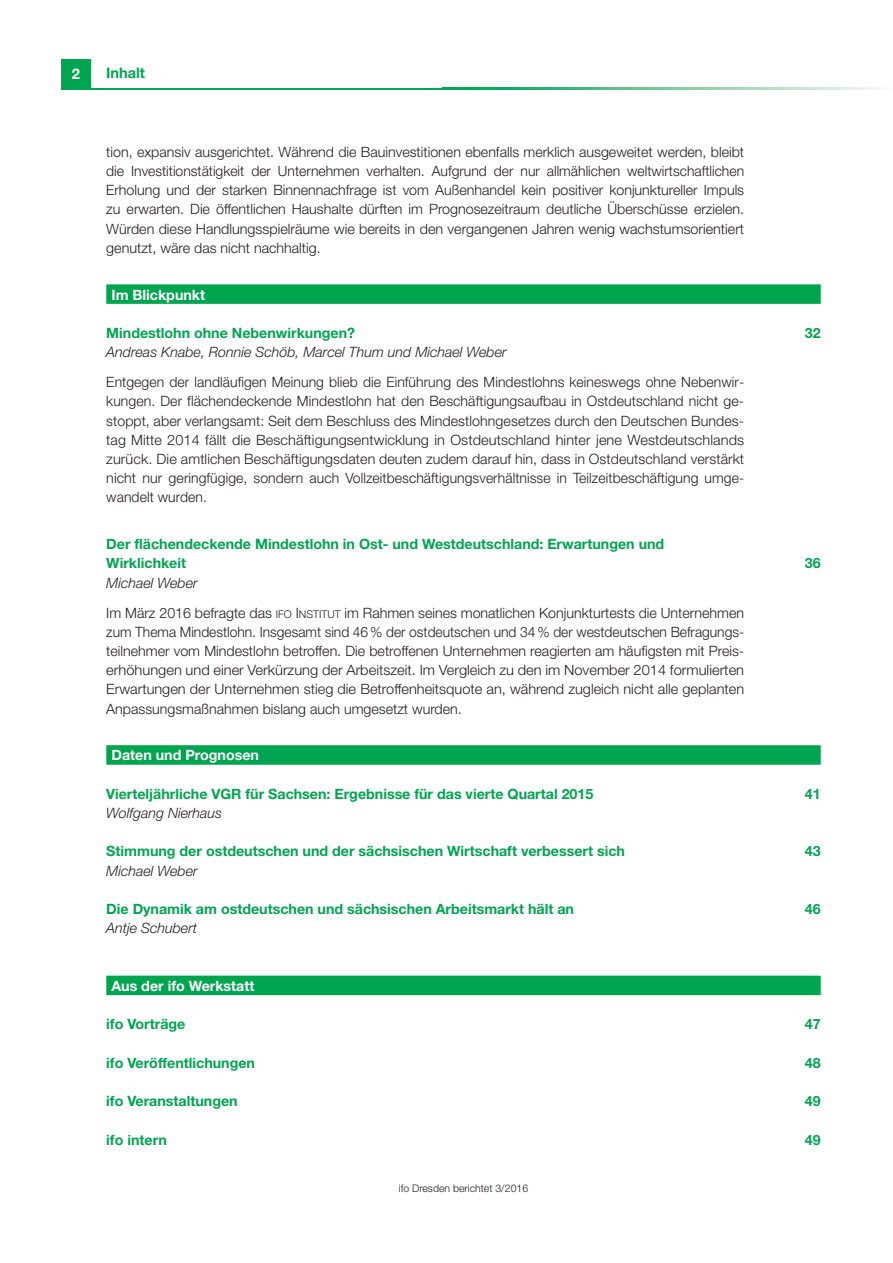
<style>
.page{position:relative;width:893px;height:1263px;background:#fff}
.page>*{position:absolute;margin:0;border:0;box-sizing:border-box;transform-origin:0 0}
.t1{font:700 14.7px "Helvetica Neue";color:#fff}
.t2{font:700 14.55px "Helvetica Neue";color:#00a54f}
.t3{font:300 14.25px/19.2px "Helvetica Neue";color:#231f20;text-align:justify}
.t4{font:700 14.25px/19.2px "Helvetica Neue";color:#00a54f}
.t5{font:italic 300 14.25px "Helvetica Neue";color:#231f20}
.t6{font:700 14.25px "Helvetica Neue";color:#fff}
.t7{font:300 10.5px "Helvetica Neue";color:#231f20}
.s1{font-style:italic}
.s2{font-size:10.65px}
</style>
<div class="page">
<div style="left:61px;top:60px;width:30px;height:29px;background:#00a54f"></div>
<hr style="left:61px;top:88px;width:382px;height:1px;background:#00a54f">
<svg style="left:443px;top:88px;width:439px;height:1px"></svg>
<div style="left:106px;top:284px;width:715px;height:20px;background:#00a54f"></div>
<div style="left:106px;top:745px;width:715px;height:20px;background:#00a54f"></div>
<div style="left:106px;top:976px;width:715px;height:19px;background:#00a54f"></div>
<p class="t1" style="left:72px;top:68px;width:10px">2</p>
<p class="t2" style="left:106px;top:68px;width:40px">Inhalt</p>
<p class="t3" style="left:106px;top:143px;width:639px">tion, expansiv ausgerichtet. Während die Bauinvestitionen ebenfalls merklich ausgeweitet werden, bleibt die Investitionstätigkeit der Unternehmen verhalten. Aufgrund der nur allmählichen weltwirtschaftlichen Erholung und der starken Binnennachfrage ist vom Außenhandel kein positiver konjunktureller Impuls zu erwarten. Die öffentlichen Haushalte dürften im Prognosezeitraum deutliche Überschüsse erzielen.<br>Würden diese Handlungsspielräume wie bereits in den vergangenen Jahren wenig wachstumsorientiert genutzt, wäre das nicht nachhaltig.</p>
<p class="t6" style="left:111px;top:289px;width:95px">Im Blickpunkt</p>
<p class="t4" style="left:106px;top:325px;width:250px">Mindestlohn ohne Nebenwirkungen?</p>
<p class="t4" style="left:805px;top:325px;width:17px">32</p>
<p class="t5" style="left:106px;top:347px;width:402px">Andreas Knabe, Ronnie Schöb, Marcel Thum und Michael Weber</p>
<p class="t3" style="left:106px;top:374px;width:639px">Entgegen der landläufigen Meinung blieb die Einführung des Mindestlohns keineswegs ohne Nebenwir&shy;kungen. Der flächendeckende Mindestlohn hat den Beschäftigungsaufbau in Ostdeutschland nicht ge&shy;stoppt, aber verlangsamt: Seit dem Beschluss des Mindestlohngesetzes durch den Deutschen Bundes&shy;tag Mitte 2014 fällt die Beschäftigungsentwicklung in Ostdeutschland hinter jene Westdeutschlands zurück. Die amtlichen Beschäftigungsdaten deuten zudem darauf hin, dass in Ostdeutschland verstärkt nicht nur geringfügige, sondern auch Vollzeitbeschäftigungsverhältnisse in Teilzeitbeschäftigung umge&shy;wandelt wurden.</p>
<p class="t4" style="left:106px;top:536px;width:559px">Der flächendeckende Mindestlohn in Ost- und Westdeutschland: Erwartungen und<br>Wirklichkeit</p>
<p class="t4" style="left:805px;top:555px;width:17px">36</p>
<p class="t3" style="left:106px;top:569px;width:639px;line-height:29.8px"><span class="s1">Michael Weber<br></span>Im März 2016 befragte das <span class="s2">IFO</span> I<span class="s2">NSTITUT</span> im Rahmen seines monatlichen Konjunkturtests die Unternehmen</p>
<p class="t3" style="left:106px;top:623px;width:639px">zum Thema Mindestlohn. Insgesamt sind 46% der ostdeutschen und 34% der westdeutschen Befragungs&shy;teilnehmer vom Mindestlohn betroffen. Die betroffenen Unternehmen reagierten am häufigsten mit Preis&shy;erhöhungen und einer Verkürzung der Arbeitszeit. Im Vergleich zu den im November 2014 formulierten Erwartungen der Unternehmen stieg die Betroffenheitsquote an, während zugleich nicht alle geplanten Anpassungsmaßnahmen bislang auch umgesetzt wurden.</p>
<p class="t6" style="left:111px;top:750px;width:149px">Daten und Prognosen</p>
<p class="t4" style="left:106px;top:785px;width:489px">Vierteljährliche VGR für Sachsen: Ergebnisse für das vierte Quartal 2015</p>
<p class="t4" style="left:805px;top:785px;width:17px">41</p>
<p class="t5" style="left:106px;top:808px;width:117px">Wolfgang Nierhaus</p>
<p class="t4" style="left:106px;top:843px;width:520px">Stimmung der ostdeutschen und der sächsischen Wirtschaft verbessert sich</p>
<p class="t4" style="left:805px;top:843px;width:17px">43</p>
<p class="t5" style="left:106px;top:865px;width:93px">Michael Weber</p>
<p class="t4" style="left:106px;top:901px;width:469px">Die Dynamik am ostdeutschen und sächsischen Arbeitsmarkt hält an</p>
<p class="t4" style="left:805px;top:901px;width:17px">46</p>
<p class="t5" style="left:106px;top:923px;width:92px">Antje Schubert</p>
<p class="t6" style="left:111px;top:981px;width:144px">Aus der ifo Werkstatt</p>
<p class="t4" style="left:106px;top:1016px;width:81px">ifo Vorträge</p>
<p class="t4" style="left:805px;top:1016px;width:17px">47</p>
<p class="t4" style="left:106px;top:1054px;width:150px">ifo Veröffentlichungen</p>
<p class="t4" style="left:805px;top:1054px;width:17px">48</p>
<p class="t4" style="left:106px;top:1093px;width:133px">ifo Veranstaltungen</p>
<p class="t4" style="left:805px;top:1093px;width:17px">49</p>
<p class="t4" style="left:106px;top:1131px;width:62px">ifo intern</p>
<p class="t4" style="left:805px;top:1131px;width:17px">49</p>
<p class="t7" style="left:399px;top:1185px;width:131px">ifo Dresden berichtet 3/2016</p>
</div>
